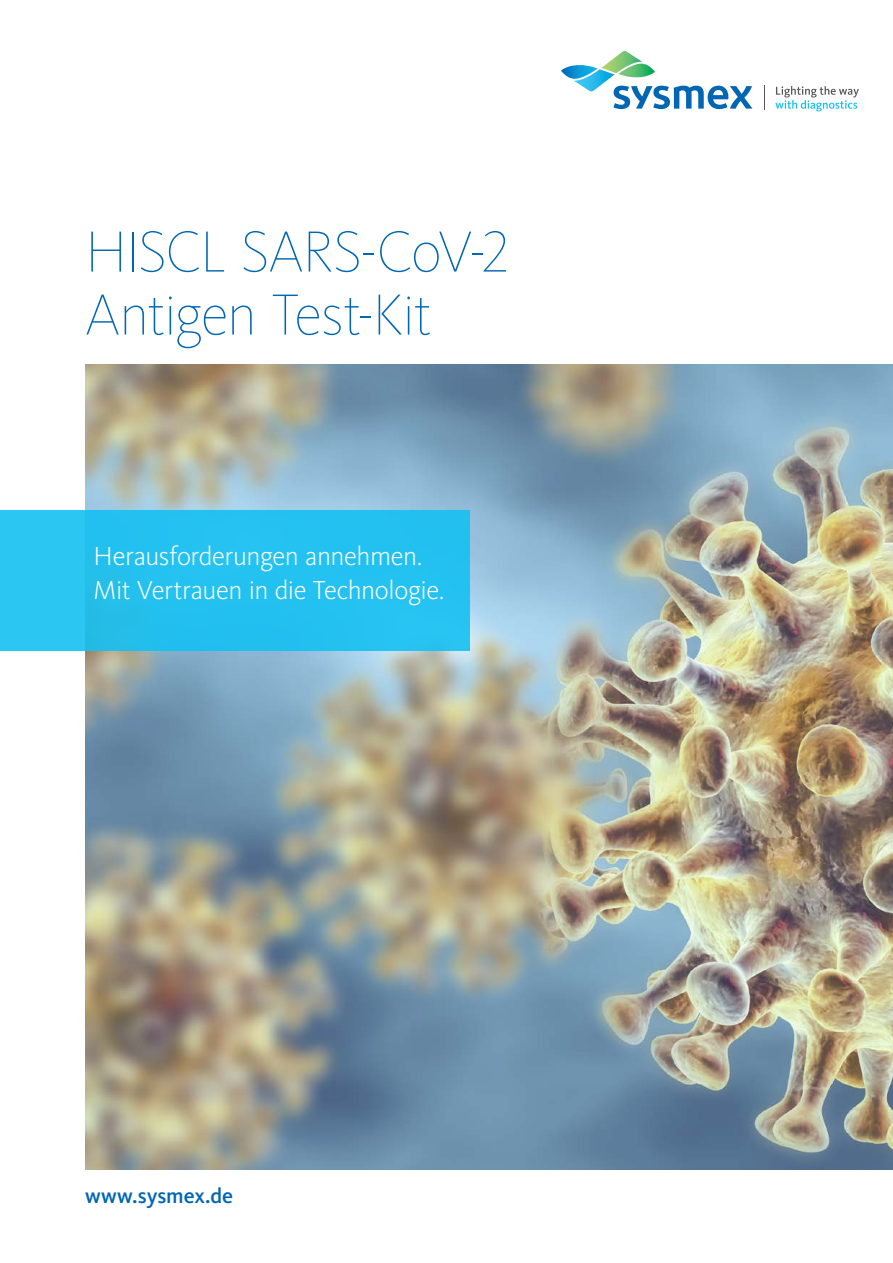
<style>
.page{position:relative;width:893px;height:1263px;background:#fff}
.page>*{position:absolute;margin:0;border:0;box-sizing:border-box;transform-origin:0 0}
.t1{font:100 60px/63px "Kievit Pro";letter-spacing:-.03em;color:#0166b3}
.t2{font:300 27px/34.5px "Kievit Pro";letter-spacing:-.02em;color:#fff}
.t3{font:500 21.75px "Kievit Pro";letter-spacing:-.005em;color:#0166b3}
</style>
<div class="page">
<img style="left:85px;top:364px;width:808px;height:805px">
<svg style="left:561px;top:51px;width:191px;height:58px"></svg>
<svg style="left:764px;top:86px;width:1px;height:24px"></svg>
<svg style="left:775px;top:86px;width:84px;height:25px"></svg>
<div style="left:0;top:510px;width:470px;height:140px;background:#24c2f1"></div>
<h1 class="t1" style="left:85px;top:220px;width:426px">HISCL SARS-CoV-2<br>Antigen Test-Kit</h1>
<p class="t2" style="left:94px;top:538px;width:352px">Herausforderungen annehmen.<br>Mit Vertrauen in die Technologie.</p>
<p class="t3" style="left:85px;top:1183px;width:150px">www.sysmex.de</p>
</div>
